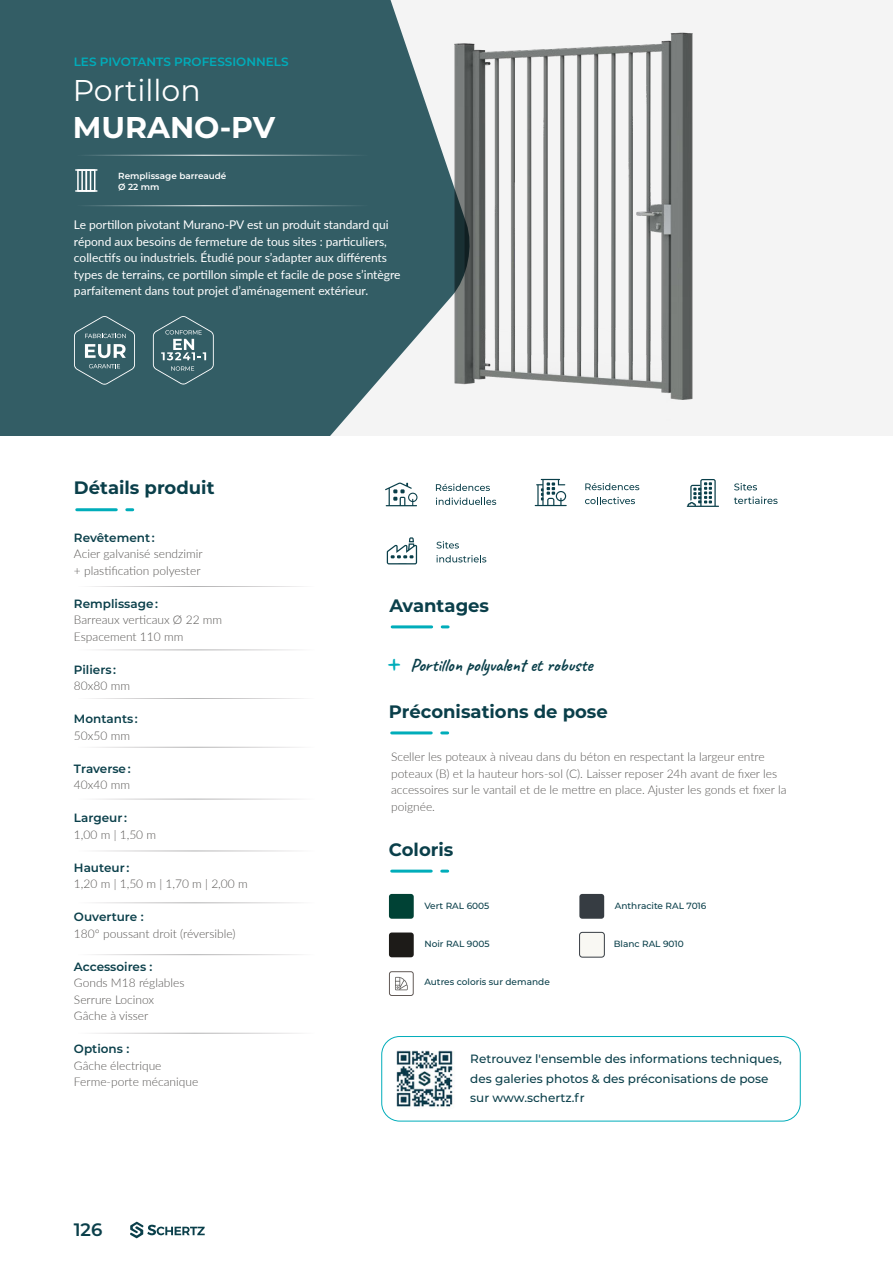
<style>
.page{position:relative;width:893px;height:1263px;background:#fff}
.page>*{position:absolute;margin:0;border:0;box-sizing:border-box;transform-origin:0 0}
.t1{font:30px "Montserrat";color:#fff}
.t2{font:700 30px "Montserrat";color:#fff}
.t3{font:700 18px "Montserrat";color:#0a3f4a}
.t4{font:700 18px "Caveat";color:#0a3f4a}
.t5{font:600 18px "Montserrat";color:#0a3f4a}
.t6{font:300 12px/16.5px "Lato";color:#5a5856}
.t7{font:12px/16.5px "Lato";color:#fff}
.t8{font:500 12px/19.5px "Montserrat";color:#0a3f4a}
.t9{font:600 12px "Montserrat";color:#0a3f4a}
.t10{font:600 12px "Montserrat";color:#00adba}
.t11{font:500 9px "Montserrat";color:#0a3f4a}
.t12{font:600 8.85px/10.6px "Montserrat";color:#fff}
.s1{font-size:30px;color:#00adba}
</style>
<div class="page">
<svg style="left:130px;top:1222px;width:75px;height:16px"></svg>
<div style="left:0;top:0;width:893px;height:437px;background:#f4f4f4"></div>
<img style="left:474px;top:32px;width:219px;height:368px">
<svg style="left:0;top:0;width:474px;height:437px;background:#456a71"></svg>
<hr style="left:74px;top:155px;width:294px;height:1px;background:#fff">
<hr style="left:74px;top:205px;width:294px;height:1px;background:#fff">
<hr style="left:77px;top:508px;width:39px;height:3px;background:#00adba">
<svg style="left:127px;top:508px;width:6px;height:3px"></svg>
<hr style="left:392px;top:870px;width:39px;height:3px;background:#00adba">
<svg style="left:442px;top:870px;width:6px;height:3px"></svg>
<hr style="left:392px;top:731px;width:39px;height:3px;background:#00adba">
<svg style="left:442px;top:731px;width:6px;height:3px"></svg>
<hr style="left:392px;top:625px;width:40px;height:3px;background:#00adba">
<svg style="left:442px;top:625px;width:6px;height:3px"></svg>
<div style="left:389px;top:894px;width:25px;height:25px;background:#004235;border-radius:3px"></div>
<div style="left:579px;top:894px;width:25px;height:25px;background:#363c42;border-radius:3px"></div>
<svg style="left:74px;top:316px;width:61px;height:69px;background:#4f737a"></svg>
<hr style="left:75px;top:190px;width:23px;height:2px;background:#fff">
<hr style="left:75px;top:169px;width:23px;height:2px;background:#fff">
<svg style="left:77px;top:169px;width:18px;height:23px"></svg>
<svg style="left:436px;top:484px;width:54px;height:7px"></svg>
<svg style="left:436px;top:498px;width:60px;height:7px"></svg>
<svg style="left:385px;top:482px;width:32px;height:24px"></svg>
<svg style="left:585px;top:483px;width:54px;height:7px"></svg>
<svg style="left:585px;top:497px;width:50px;height:7px"></svg>
<svg style="left:535px;top:479px;width:32px;height:27px"></svg>
<svg style="left:734px;top:483px;width:23px;height:7px"></svg>
<svg style="left:734px;top:496px;width:44px;height:8px"></svg>
<svg style="left:687px;top:479px;width:32px;height:28px"></svg>
<svg style="left:436px;top:541px;width:23px;height:7px"></svg>
<svg style="left:436px;top:555px;width:50px;height:7px"></svg>
<svg style="left:387px;top:537px;width:30px;height:27px"></svg>
<div style="left:389px;top:932px;width:25px;height:25px;background:#1d1b18;border-radius:3px"></div>
<div style="left:580px;top:932px;width:24px;height:25px;background:#f9f8f3;border-radius:3px"></div>
<div style="left:579px;top:932px;width:25px;height:25px;border:1px solid #363c42;border-radius:3px"></div>
<div style="left:389px;top:971px;width:25px;height:25px;border:1px solid #625a57;border-radius:2px"></div>
<svg style="left:395px;top:977px;width:13px;height:13px"></svg>
<svg style="left:153px;top:316px;width:61px;height:68px;background:#4d7279"></svg>
<div style="left:381px;top:1036px;width:420px;height:85px;border:1px solid #00adba;border-radius:18px"></div>
<img style="left:396px;top:1050px;width:58px;height:57px">
<p class="t10" style="left:74px;top:53px;width:216px">LES PIVOTANTS PROFESSIONNELS</p>
<h1 class="t1" style="left:73px;top:69px;width:129px">Portillon</h1>
<h1 class="t2" style="left:73px;top:106px;width:204px">MURANO-PV</h1>
<p class="t12" style="left:118px;top:171px;width:110px">Remplissage barreaudé<br>Ø 22 mm</p>
<p class="t7" style="left:74px;top:216px;width:328px">Le portillon pivotant Murano-PV est un produit standard qui répond aux besoins de fermeture de tous sites : particuliers, collectifs ou industriels. Étudié pour s’adapter aux différents types de terrains, ce portillon simple et facile de pose s’intègre parfaitement dans tout projet d’aménagement extérieur.</p>
<h2 class="t3" style="left:74px;top:475px;width:142px">Détails produit</h2>
<p class="t9" style="left:74px;top:529px;width:82px">Revêtement :</p>
<p class="t6" style="left:74px;top:545px;width:130px">Acier galvanisé sendzimir + plastification polyester</p>
<p class="t9" style="left:74px;top:595px;width:86px">Remplissage :</p>
<p class="t6" style="left:74px;top:611px;width:150px">Barreaux verticaux Ø 22 mm<br>Espacement 110 mm</p>
<p class="t9" style="left:74px;top:661px;width:44px">Piliers :</p>
<p class="t6" style="left:74px;top:677px;width:58px">80x80 mm</p>
<p class="t9" style="left:74px;top:710px;width:65px">Montants :</p>
<p class="t6" style="left:74px;top:727px;width:58px">50x50 mm</p>
<p class="t9" style="left:74px;top:760px;width:58px">Traverse :</p>
<p class="t6" style="left:74px;top:776px;width:58px">40x40 mm</p>
<p class="t9" style="left:74px;top:809px;width:55px">Largeur :</p>
<p class="t6" style="left:74px;top:826px;width:84px">1,00 m | 1,50 m</p>
<p class="t9" style="left:74px;top:859px;width:57px">Hauteur :</p>
<p class="t6" style="left:74px;top:875px;width:175px">1,20 m | 1,50 m | 1,70 m | 2,00 m</p>
<p class="t9" style="left:74px;top:908px;width:71px">Ouverture :</p>
<p class="t6" style="left:74px;top:925px;width:163px">180° poussant droit (réversible)</p>
<p class="t9" style="left:74px;top:958px;width:80px">Accessoires :</p>
<p class="t6" style="left:74px;top:974px;width:112px">Gonds M18 réglables<br>Serrure Locinox<br>Gâche à visser</p>
<p class="t9" style="left:74px;top:1040px;width:57px">Options :</p>
<p class="t6" style="left:74px;top:1057px;width:126px">Gâche électrique<br>Ferme-porte mécanique</p>
<h2 class="t5" style="left:74px;top:1217px;width:30px">126</h2>
<h2 class="t3" style="left:389px;top:592px;width:101px">Avantages</h2>
<h2 class="t4" style="left:385px;top:653px;width:208px"><span class="s1">+</span> Portillon polyvalent et robuste</h2>
<h2 class="t3" style="left:389px;top:698px;width:220px">Préconisations de pose</h2>
<p class="t6" style="left:391px;top:748px;width:397px">Sceller les poteaux à niveau dans du béton en respectant la largeur entre poteaux (B) et la hauteur hors-sol (C). Laisser reposer 24h avant de fixer les accessoires sur le vantail et de le mettre en place. Ajuster les gonds et fixer la poignée.</p>
<h2 class="t3" style="left:389px;top:836px;width:66px">Coloris</h2>
<p class="t11" style="left:424px;top:899px;width:67px">Vert RAL 6005</p>
<p class="t11" style="left:615px;top:899px;width:93px">Anthracite RAL 7016</p>
<p class="t11" style="left:424px;top:938px;width:67px">Noir RAL 9005</p>
<p class="t11" style="left:614px;top:937px;width:72px">Blanc RAL 9010</p>
<p class="t11" style="left:424px;top:976px;width:127px">Autres coloris sur demande</p>
<p class="t8" style="left:470px;top:1049px;width:313px">Retrouvez l'ensemble des informations techniques, des galeries photos &amp; des préconisations de pose sur www.schertz.fr</p>
</div>
